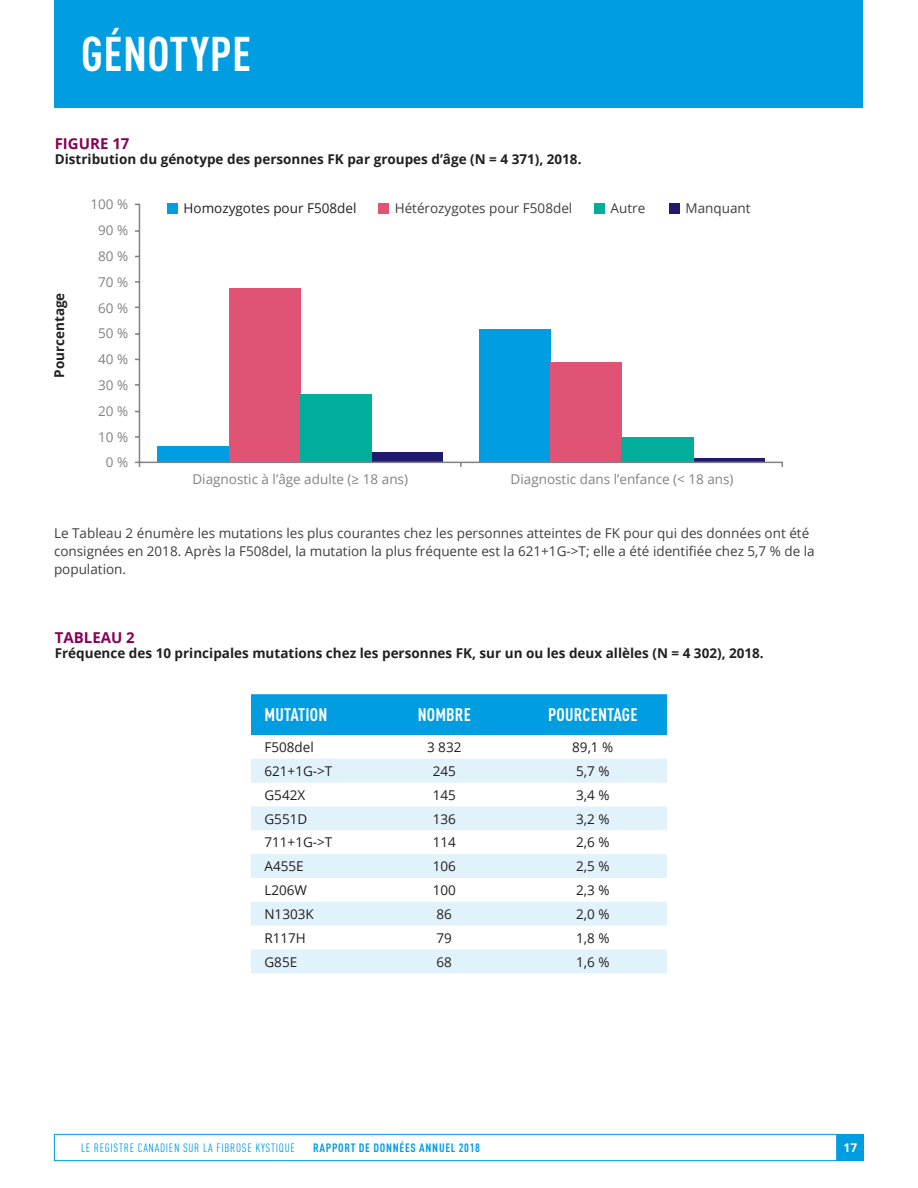
<style>
.page{position:relative;width:918px;height:1188px;background:#fff}
.page>*{position:absolute;margin:0;border:0;box-sizing:border-box;transform-origin:0 0}
.t1{font:700 condensed 48px "DINOT";letter-spacing:.01em;color:#fff}
.t2{font:700 condensed 18px "DINOT";letter-spacing:.01em;color:#fff}
.t3{font:700 15px "Open Sans";color:#870157}
.t4{font:13.5px/18px "Open Sans";color:#3e3e3f}
.t5{font:700 13.5px "Open Sans";color:#231f20}
.t6{font:13.5px "Open Sans";color:#231f20}
.t7{font:13.5px "Open Sans";color:#808285}
.t8{font:condensed 12px "DINOT";letter-spacing:.06em;color:#009de0}
.t9{font:700 condensed 12px "DINOT";letter-spacing:.06em;color:#009de0}
.t10{font:700 12px "Open Sans";color:#fff}
</style>
<div class="page">
<div style="left:55px;top:0;width:808px;height:108px;background:#009de0"></div>
<div style="left:837px;top:1134px;width:27px;height:27px;background:#009de0"></div>
<div style="left:54px;top:1134px;width:783px;height:27px;border:1px solid #009de0"></div>
<div style="left:251px;top:694px;width:416px;height:41px;background:#009de0"></div>
<svg style="left:251px;top:759px;width:416px;height:214px;fill:#e1f2fb"></svg>
<svg style="left:135px;top:203px;width:648px;height:264px"></svg>
<p class="t1" style="left:81px;top:25px;width:171px">GÉNOTYPE</p>
<p class="t3" style="left:55px;top:133px;width:76px">FIGURE 17</p>
<p class="t5" style="left:55px;top:149px;width:528px">Distribution du génotype des personnes FK par groupes d’âge (N = 4 371), 2018.</p>
<p class="t5" style="left:50px;top:378px;width:87px;rotate:-90deg">Pourcentage</p>
<p class="t7" style="left:90px;top:195px;width:39px">100 %</p>
<p class="t7" style="left:98px;top:221px;width:32px">90 %</p>
<p class="t7" style="left:98px;top:247px;width:32px">80 %</p>
<p class="t7" style="left:98px;top:273px;width:32px">70 %</p>
<p class="t7" style="left:98px;top:298px;width:32px">60 %</p>
<p class="t7" style="left:98px;top:324px;width:32px">50 %</p>
<p class="t7" style="left:98px;top:350px;width:32px">40 %</p>
<p class="t7" style="left:98px;top:376px;width:32px">30 %</p>
<p class="t7" style="left:98px;top:402px;width:32px">20 %</p>
<p class="t7" style="left:98px;top:427px;width:32px">10 %</p>
<p class="t7" style="left:106px;top:453px;width:24px">0 %</p>
<p class="t6" style="left:184px;top:199px;width:174px">Homozygotes pour F508del</p>
<p class="t4" style="left:395px;top:199px;width:179px">Hétérozygotes pour F508del</p>
<p class="t4" style="left:611px;top:199px;width:36px">Autre</p>
<p class="t4" style="left:686px;top:199px;width:67px">Manquant</p>
<p class="t7" style="left:192px;top:470px;width:217px">Diagnostic à l’âge adulte (≥ 18 ans)</p>
<p class="t7" style="left:511px;top:470px;width:225px">Diagnostic dans l’enfance (&lt; 18 ans)</p>
<p class="t4" style="left:54px;top:523px;width:762px">Le Tableau 2 énumère les mutations les plus courantes chez les personnes atteintes de FK pour qui des données ont été consignées en 2018. Après la F508del, la mutation la plus fréquente est la 621+1G-&gt;T; elle a été identifiée chez 5,7 % de la population.</p>
<p class="t3" style="left:55px;top:627px;width:82px">TABLEAU 2</p>
<p class="t5" style="left:55px;top:644px;width:711px">Fréquence des 10 principales mutations chez les personnes FK, sur un ou les deux allèles (N = 4 302), 2018.</p>
<p class="t2" style="left:265px;top:704px;width:64px">MUTATION</p>
<p class="t2" style="left:418px;top:704px;width:55px">NOMBRE</p>
<p class="t2" style="left:548px;top:704px;width:91px">POURCENTAGE</p>
<p class="t6" style="left:264px;top:738px;width:51px">F508del</p>
<p class="t6" style="left:427px;top:738px;width:36px">3 832</p>
<p class="t6" style="left:572px;top:738px;width:43px">89,1 %</p>
<p class="t6" style="left:264px;top:762px;width:69px">621+1G-&gt;T</p>
<p class="t6" style="left:433px;top:762px;width:25px">245</p>
<p class="t6" style="left:576px;top:762px;width:35px">5,7 %</p>
<p class="t6" style="left:264px;top:786px;width:42px">G542X</p>
<p class="t6" style="left:433px;top:786px;width:25px">145</p>
<p class="t6" style="left:576px;top:786px;width:35px">3,4 %</p>
<p class="t6" style="left:264px;top:809px;width:44px">G551D</p>
<p class="t6" style="left:433px;top:809px;width:25px">136</p>
<p class="t6" style="left:576px;top:809px;width:35px">3,2 %</p>
<p class="t6" style="left:264px;top:833px;width:69px">711+1G-&gt;T</p>
<p class="t6" style="left:433px;top:833px;width:25px">114</p>
<p class="t6" style="left:576px;top:833px;width:35px">2,6 %</p>
<p class="t6" style="left:264px;top:857px;width:41px">A455E</p>
<p class="t6" style="left:433px;top:857px;width:25px">106</p>
<p class="t6" style="left:576px;top:857px;width:35px">2,5 %</p>
<p class="t6" style="left:264px;top:881px;width:44px">L206W</p>
<p class="t6" style="left:433px;top:881px;width:25px">100</p>
<p class="t6" style="left:576px;top:881px;width:35px">2,3 %</p>
<p class="t6" style="left:264px;top:905px;width:51px">N1303K</p>
<p class="t6" style="left:437px;top:905px;width:17px">86</p>
<p class="t6" style="left:576px;top:905px;width:35px">2,0 %</p>
<p class="t6" style="left:264px;top:929px;width:43px">R117H</p>
<p class="t6" style="left:437px;top:929px;width:17px">79</p>
<p class="t6" style="left:576px;top:929px;width:35px">1,8 %</p>
<p class="t6" style="left:264px;top:952px;width:34px">G85E</p>
<p class="t6" style="left:437px;top:952px;width:17px">68</p>
<p class="t6" style="left:576px;top:952px;width:35px">1,6 %</p>
<p class="t8" style="left:81px;top:1141px;width:215px">LE REGISTRE CANADIEN SUR LA FIBROSE KYSTIQUE</p>
<p class="t9" style="left:313px;top:1141px;width:168px">RAPPORT DE DONNÉES ANNUEL 2018</p>
<p class="t10" style="left:844px;top:1139px;width:15px">17</p>
</div>
